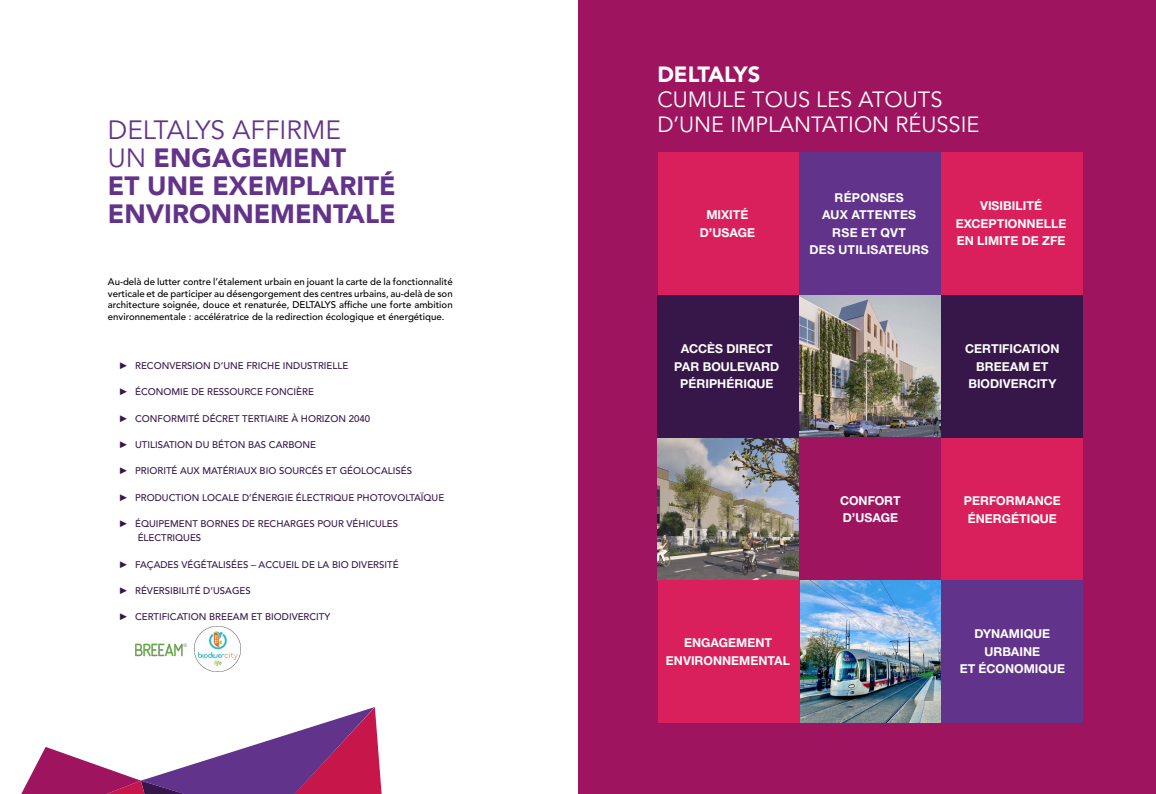
<style>
.page{position:relative;width:1156px;height:794px;background:#fff}
.page>*{position:absolute;margin:0;border:0;box-sizing:border-box;transform-origin:0 0}
.t1{font:900 26.25px/28px "Avenir LT Std";color:#63338a}
.t2{font:21.88px/25.4px "Avenir LT Std";color:#fff}
.t3{font:900 21.88px "Avenir LT Std";color:#fff}
.t4{font:700 13.12px/17.5px "Nimbus San Nov T";color:#fff;text-align:center}
.t5{font:500 9.62px/14px "Avenir LT Std";color:#371649}
.t6{font:500 9.62px/11.4px "Avenir LT Std";color:#000;text-align:justify}
.s1{font-weight:400}
.s2{font-family:"Arial Narrow";font-weight:400}
</style>
<div class="page">
<div style="left:578px;top:0;width:578px;height:794px;background:#9e145f"></div>
<div style="left:658px;top:152px;width:142px;height:143px;background:#da1f5d"></div>
<img style="left:658px;top:437px;width:141px;height:143px">
<img style="left:799px;top:295px;width:142px;height:142px">
<img style="left:799px;top:580px;width:142px;height:143px">
<div style="left:941px;top:437px;width:142px;height:143px;background:#da1f5d"></div>
<div style="left:658px;top:580px;width:141px;height:143px;background:#da1f5d"></div>
<div style="left:799px;top:152px;width:142px;height:143px;background:#61338a"></div>
<div style="left:941px;top:295px;width:142px;height:142px;background:#371649"></div>
<div style="left:941px;top:152px;width:142px;height:143px;background:#da1f5d"></div>
<div style="left:657px;top:295px;width:142px;height:142px;background:#371649"></div>
<div style="left:941px;top:580px;width:142px;height:143px;background:#61338a"></div>
<img style="left:135px;top:643px;width:52px;height:14px">
<svg style="left:21px;top:707px;width:361px;height:87px"></svg>
<img style="left:195px;top:627px;width:45px;height:45px">
<h1 class="t1" style="left:108px;top:115px;width:289px"><span class="s1">DELTALYS AFFIRME<br>UN</span> ENGAGEMENT<br>ET UNE EXEMPLARITÉ<br>ENVIRONNEMENTALE</h1>
<p class="t6" style="left:108px;top:277px;width:346px">Au-delà de lutter contre l’étalement urbain en jouant la carte de la fonctionnalité verticale et de participer au désengorgement des centres urbains, au-delà de son architecture soignée, douce et renaturée, DELTALYS affiche une forte ambition environnementale : accélératrice de la redirection écologique et énergétique.</p>
<p class="t5" style="left:120px;top:359px;width:230px"><span class="s2">►</span> RECONVERSION D’UNE FRICHE INDUSTRIELLE</p>
<p class="t5" style="left:120px;top:385px;width:195px"><span class="s2">►</span> ÉCONOMIE DE RESSOURCE FONCIÈRE</p>
<p class="t5" style="left:120px;top:411px;width:251px"><span class="s2">►</span> CONFORMITÉ DÉCRET TERTIAIRE À HORIZON 2040</p>
<p class="t5" style="left:120px;top:438px;width:197px"><span class="s2">►</span> UTILISATION DU BÉTON BAS CARBONE</p>
<p class="t5" style="left:120px;top:464px;width:293px"><span class="s2">►</span> PRIORITÉ AUX MATÉRIAUX BIO SOURCÉS ET GÉOLOCALISÉS</p>
<p class="t5" style="left:120px;top:491px;width:325px"><span class="s2">►</span> PRODUCTION LOCALE D’ÉNERGIE ÉLECTRIQUE PHOTOVOLTAÏQUE</p>
<p class="t5" style="left:138px;top:517px;width:262px;text-indent:-17px"><span class="s2">►</span> ÉQUIPEMENT BORNES DE RECHARGES POUR VÉHICULES<br>ÉLECTRIQUES</p>
<p class="t5" style="left:120px;top:557px;width:280px"><span class="s2">►</span> FAÇADES VÉGÉTALISÉES – ACCUEIL DE LA BIO DIVERSITÉ</p>
<p class="t5" style="left:120px;top:584px;width:132px"><span class="s2">►</span> RÉVERSIBILITÉ D’USAGES</p>
<p class="t5" style="left:120px;top:610px;width:212px"><span class="s2">►</span> CERTIFICATION BREEAM ET BIODIVERCITY</p>
<h2 class="t3" style="left:657px;top:61px;width:104px">DELTALYS</h2>
<h2 class="t2" style="left:657px;top:87px;width:324px">CUMULE TOUS LES ATOUTS<br>D’UNE IMPLANTATION RÉUSSIE</h2>
<h3 class="t4" style="left:700px;top:206px;width:57px">MIXITÉ<br>D’USAGE</h3>
<h3 class="t4" style="left:809px;top:188px;width:121px">RÉPONSES<br>AUX ATTENTES<br>RSE ET QVT<br>DES UTILISATEURS</h3>
<h3 class="t4" style="left:956px;top:197px;width:112px">VISIBILITÉ<br>EXCEPTIONNELLE<br>EN LIMITE DE ZFE</h3>
<h3 class="t4" style="left:674px;top:340px;width:106px">ACCÈS DIRECT<br>PAR BOULEVARD<br>PÉRIPHÉRIQUE</h3>
<h3 class="t4" style="left:965px;top:340px;width:96px">CERTIFICATION<br>BREEAM ET<br>BIODIVERCITY</h3>
<h3 class="t4" style="left:666px;top:634px;width:126px">ENGAGEMENT<br>ENVIRONNEMENTAL</h3>
<h3 class="t4" style="left:840px;top:491px;width:62px;text-align:left">CONFORT<br>D’USAGE</h3>
<h3 class="t4" style="left:964px;top:492px;width:98px;text-align:left">PERFORMANCE<br>ÉNERGÉTIQUE</h3>
<h3 class="t4" style="left:960px;top:625px;width:107px">DYNAMIQUE<br>URBAINE<br>ET ÉCONOMIQUE</h3>
</div>
